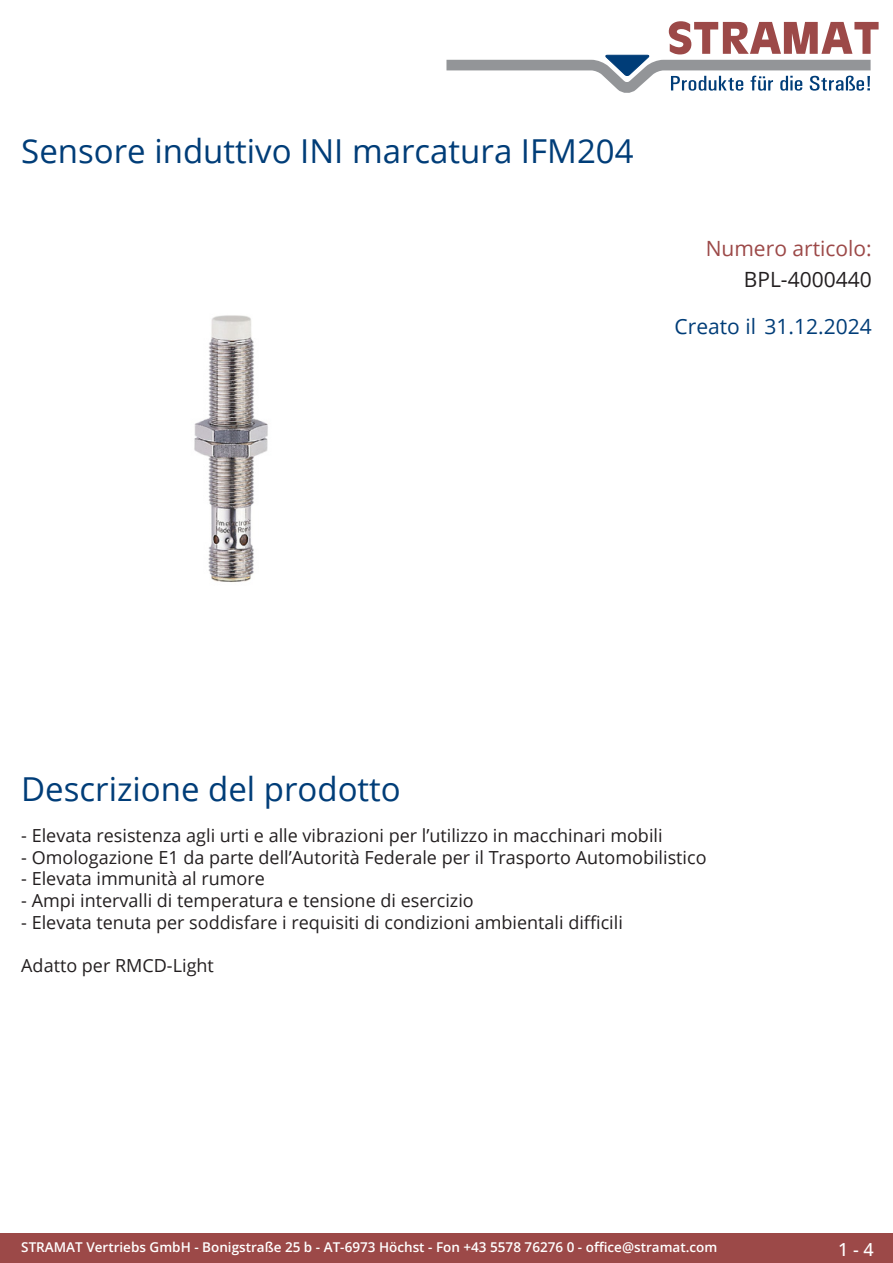
<style>
.page{position:relative;width:893px;height:1263px;background:#fff}
.page>*{position:absolute;margin:0;border:0;box-sizing:border-box;transform-origin:0 0}
.Produkttitel{font:33px "Open Sans";color:#003d78}
.Erstellungsdatum{font:21px "Open Sans";color:#003d78}
.TechDaten_Überschrif{font:21px "Open Sans";color:#9c4948}
.TechDaten_Inhalt{font:21px "Open Sans";color:#231f20}
.Beschreibung_Text{font:18px "Open Sans";color:#231f20}
.t1{font:500 18px "Open Sans";color:#fff}
.t2{font:600 13.5px "Open Sans";color:#fff}
</style>
<div class="page">
<div style="left:0;top:1233px;width:893px;height:30px;background:#9c4948"></div>
<svg style="left:446px;top:21px;width:433px;height:72px"></svg>
<img style="left:194px;top:315px;width:74px;height:267px">
<p class="Produkttitel" style="left:21px;top:128px;width:614px">Sensore induttivo INI marcatura IFM204</p>
<p class="TechDaten_Überschrif" style="left:706px;top:234px;width:167px">Numero articolo:</p>
<p class="TechDaten_Inhalt" style="left:744px;top:265px;width:129px">BPL-4000440</p>
<p class="Erstellungsdatum" style="left:674px;top:312px;width:199px">Creato il 31.12.2024</p>
<p class="Produkttitel" style="left:21px;top:766px;width:381px">Descrizione del prodotto</p>
<p class="Beschreibung_Text" style="left:21px;top:823px;width:643px">- Elevata resistenza agli urti e alle vibrazioni per l’utilizzo in macchinari mobili</p>
<p class="Beschreibung_Text" style="left:21px;top:845px;width:687px">- Omologazione E1 da parte dell’Autorità Federale per il Trasporto Automobilistico</p>
<p class="Beschreibung_Text" style="left:21px;top:866px;width:245px">- Elevata immunità al rumore</p>
<p class="Beschreibung_Text" style="left:21px;top:888px;width:454px">- Ampi intervalli di temperatura e tensione di esercizio</p>
<p class="Beschreibung_Text" style="left:21px;top:910px;width:603px">- Elevata tenuta per soddisfare i requisiti di condizioni ambientali difficili</p>
<p class="Beschreibung_Text" style="left:21px;top:953px;width:194px">Adatto per RMCD-Light</p>
<p class="t2" style="left:21px;top:1238px;width:698px">STRAMAT Vertriebs GmbH - Bonigstraße 25 b - AT-6973 Höchst - Fon +43 5578 76276 0 - office@stramat.com</p>
<p class="t1" style="left:838px;top:1237px;width:37px">1 - 4</p>
</div>
